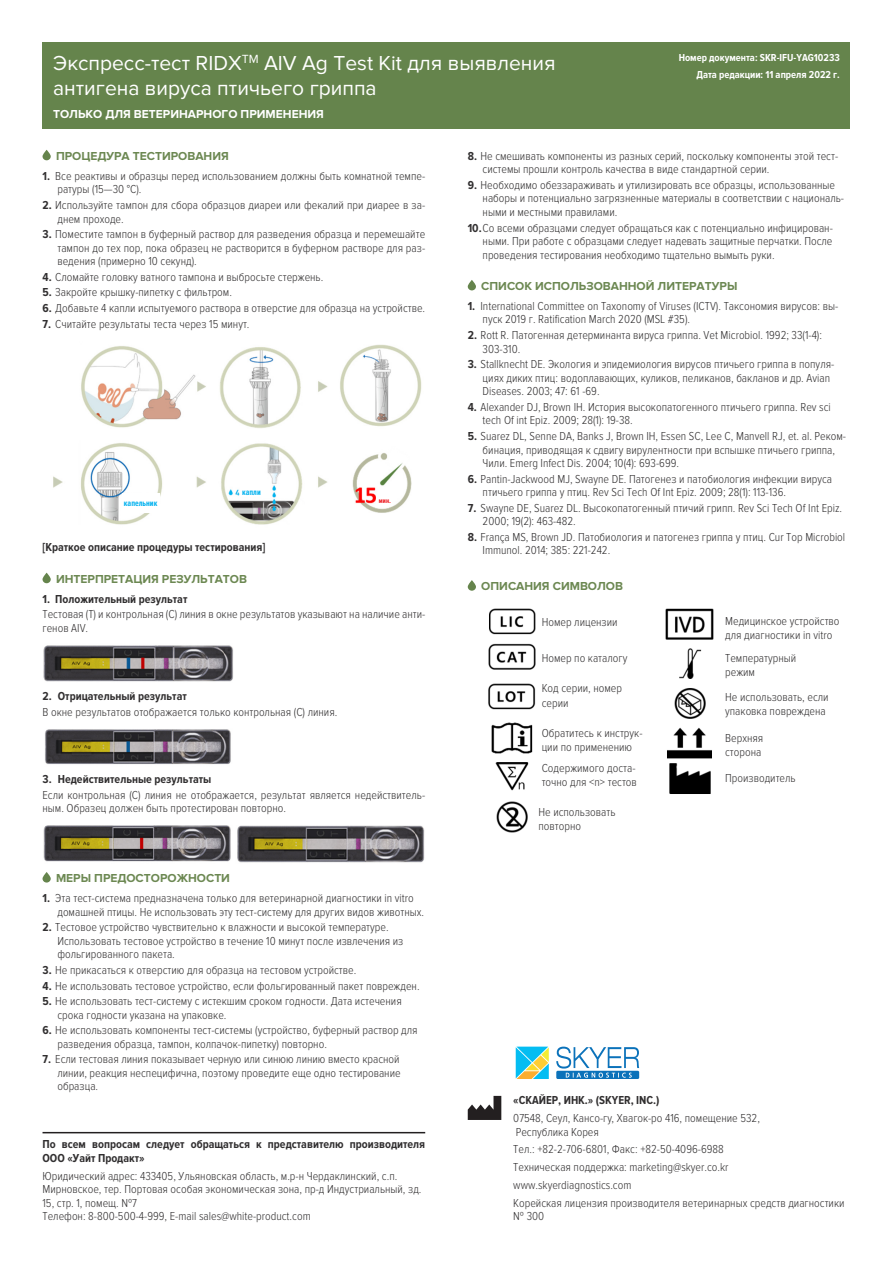
<style>
.page{position:relative;width:893px;height:1263px;background:#fff}
.page>*{position:absolute;margin:0;border:0;box-sizing:border-box;transform-origin:0 0}
.t1{font:21px/25.2px "Proxima Nova";color:#fff}
.t2{font:300 12px/13.5px "Proxima Nova Cond";color:#312f30}
.t3{font:700 12px/13.5px "Proxima Nova Cond";color:#312f30}
.t4{font:700 12px "Proxima Nova";color:#6c8852}
.t5{font:700 12px "Proxima Nova";color:#fff}
.t6{font:700 10.5px/16.2px "Proxima Nova Cond";color:#fff;text-align:right}
.t7{font:700 9px "Proxima Nova Ex Cn";color:#00b1ef}
.t8{font:700 7.5px "Proxima Nova Ex Cn";color:#ee1d23}
.s1{font-weight:700}
</style>
<div class="page">
<div style="left:43px;top:43px;width:807px;height:86px;background:#65844c"></div>
<svg style="left:43px;top:872px;width:8px;height:10px"></svg>
<svg style="left:468px;top:280px;width:8px;height:10px"></svg>
<svg style="left:468px;top:580px;width:8px;height:11px"></svg>
<img style="left:488px;top:608px;width:48px;height:225px">
<img style="left:665px;top:608px;width:49px;height:186px">
<svg style="left:43px;top:573px;width:8px;height:10px"></svg>
<hr style="left:43px;top:1132px;width:382px;height:1px;background:#231f20">
<svg style="left:468px;top:1096px;width:33px;height:24px"></svg>
<svg style="left:516px;top:1047px;width:33px;height:32px"></svg>
<div style="left:556px;top:1071px;width:83px;height:8px;background:#0b72ba"></div>
<svg style="left:556px;top:1046px;width:83px;height:32px"></svg>
<svg style="left:43px;top:150px;width:8px;height:10px"></svg>
<img style="left:53px;top:344px;width:369px;height:181px">
<img style="left:43px;top:645px;width:190px;height:37px">
<img style="left:45px;top:729px;width:186px;height:35px">
<img style="left:43px;top:825px;width:382px;height:38px">
<div style="left:240px;top:485px;width:30px;height:12px;background:#fff"></div>
<div style="left:122px;top:493px;width:37px;height:19px;background:#fff"></div>
<div style="left:377px;top:495px;width:16px;height:10px;background:#fff"></div>
<h1 class="t1" style="left:53px;top:50px;width:504px">Экспресс-тест RIDX<sup>ТМ</sup> AIV Ag Test Kit для выявления антигена вируса птичьего гриппа</h1>
<p class="t5" style="left:53px;top:108px;width:272px">ТОЛЬКО ДЛЯ ВЕТЕРИНАРНОГО ПРИМЕНЕНИЯ</p>
<p class="t6" style="left:679px;top:50px;width:163px">Номер документа: SKR-IFU-YAG10233<br>Дата редакции: 11 апреля 2022 г.</p>
<p class="t4" style="left:56px;top:149px;width:174px">ПРОЦЕДУРА ТЕСТИРОВАНИЯ</p>
<p class="t2" style="left:57px;top:169px;width:369px;text-indent:-15px"><span class="s1">1.</span> Все реактивы и образцы перед использованием должны быть комнатной темпе&shy;ратуры (15—30 °C).</p>
<p class="t2" style="left:57px;top:198px;width:369px;text-indent:-15px"><span class="s1">2.</span> Используйте тампон для сбора образцов диареи или фекалий при диарее в за&shy;днем проходе.</p>
<p class="t2" style="left:57px;top:228px;width:369px;text-align:justify;text-indent:-15px"><span class="s1">3.</span> Поместите тампон в буферный раствор для разведения образца и перемешайте тампон до тех пор, пока образец не растворится в буферном растворе для раз&shy;ведения (примерно 10 секунд).</p>
<p class="t2" style="left:43px;top:270px;width:282px"><span class="s1">4.</span> Сломайте головку ватного тампона и выбросьте стержень.</p>
<p class="t2" style="left:43px;top:286px;width:191px"><span class="s1">5.</span> Закройте крышку-пипетку с фильтром.</p>
<p class="t2" style="left:43px;top:301px;width:384px"><span class="s1">6.</span> Добавьте 4 капли испытуемого раствора в отверстие для образца на устройстве.</p>
<p class="t2" style="left:43px;top:317px;width:209px"><span class="s1">7.</span> Считайте результаты теста через 15 минут.</p>
<p class="t7" style="left:124px;top:498px;width:35px">капельник</p>
<p class="t7" style="left:242px;top:487px;width:20px">капли</p>
<p class="t3" style="left:43px;top:541px;width:224px">[Краткое описание процедуры тестирования]</p>
<p class="t8" style="left:379px;top:496px;width:14px">мин.</p>
<p class="t4" style="left:56px;top:572px;width:193px">ИНТЕРПРЕТАЦИЯ РЕЗУЛЬТАТОВ</p>
<p class="t3" style="left:43px;top:592px;width:146px">1. Положительный результат</p>
<p class="t2" style="left:43px;top:608px;width:384px">Тестовая (T) и контрольная (C) линия в окне результатов указывают на наличие анти&shy;генов AIV.</p>
<p class="t3" style="left:43px;top:690px;width:146px">2. Отрицательный результат</p>
<p class="t2" style="left:43px;top:705px;width:296px">В окне результатов отображается только контрольная (C) линия.</p>
<p class="t3" style="left:43px;top:773px;width:170px">3. Недействительные результаты</p>
<p class="t2" style="left:43px;top:788px;width:384px">Если контрольная (C) линия не отображается, результат является недействитель&shy;ным. Образец должен быть протестирован повторно.</p>
<p class="t4" style="left:56px;top:871px;width:175px">МЕРЫ ПРЕДОСТОРОЖНОСТИ</p>
<p class="t2" style="left:57px;top:892px;width:368px;text-indent:-15px"><span class="s1">1.</span> Эта тест-система предназначена только для ветеринарной диагностики in vitro домашней птицы. Не использовать эту тест-систему для других видов животных.</p>
<p class="t2" style="left:57px;top:921px;width:347px;text-indent:-15px"><span class="s1">2.</span> Тестовое устройство чувствительно к влажности и высокой температуре.<br>Использовать тестовое устройство в течение 10 минут после извлечения из фольгированного пакета.</p>
<p class="t2" style="left:43px;top:963px;width:315px"><span class="s1">3.</span> Не прикасаться к отверстию для образца на тестовом устройстве.</p>
<p class="t2" style="left:43px;top:979px;width:379px"><span class="s1">4.</span> Не использовать тестовое устройство, если фольгированный пакет поврежден.</p>
<p class="t2" style="left:57px;top:995px;width:346px;text-indent:-15px"><span class="s1">5.</span> Не использовать тест-систему с истекшим сроком годности. Дата истечения срока годности указана на упаковке.</p>
<p class="t2" style="left:57px;top:1024px;width:362px;text-indent:-15px"><span class="s1">6.</span> Не использовать компоненты тест-системы (устройство, буферный раствор для разведения образца, тампон, колпачок-пипетку) повторно.</p>
<p class="t2" style="left:57px;top:1053px;width:345px;text-align:justify;text-indent:-15px"><span class="s1">7.</span> Если тестовая линия показывает черную или синюю линию вместо красной линии, реакция неспецифична, поэтому проведите еще одно тестирование образца.</p>
<p class="t3" style="left:43px;top:1138px;width:384px">По всем вопросам следует обращаться к представителю производителя<br>ООО «Уайт Продакт»</p>
<p class="t2" style="left:43px;top:1169px;width:381px">Юридический адрес: 433405, Ульяновская область, м.р-н Чердаклинский, с.п.<br>Мирновское, тер. Портовая особая экономическая зона, пр-д Индустриальный, зд.<br>15, стр. 1, помещ. №7<br>Телефон: 8-800-500-4-999, E-mail sales@white-product.com</p>
<p class="t2" style="left:483px;top:149px;width:357px;text-indent:-15px"><span class="s1">8.</span> Не смешивать компоненты из разных серий, поскольку компоненты этой тест&shy;системы прошли контроль качества в виде стандартной серии.</p>
<p class="t2" style="left:483px;top:178px;width:363px;text-indent:-15px"><span class="s1">9.</span> Необходимо обеззараживать и утилизировать все образцы, использованные наборы и потенциально загрязненные материалы в соответствии с националь&shy;ными и местными правилами.</p>
<p class="t2" style="left:483px;top:221px;width:352px;text-align:justify;text-indent:-15px"><span class="s1">10.</span>Со всеми образцами следует обращаться как с потенциально инфицирован&shy;ными. При работе с образцами следует надевать защитные перчатки. После проведения тестирования необходимо тщательно вымыть руки.</p>
<p class="t4" style="left:481px;top:279px;width:258px">СПИСОК ИСПОЛЬЗОВАННОЙ ЛИТЕРАТУРЫ</p>
<p class="t2" style="left:483px;top:299px;width:357px;text-indent:-15px"><span class="s1">1.</span> International Committee on Taxonomy of Viruses (ICTV). Таксономия вирусов: вы&shy;пуск 2019 г. Ratification March 2020 (MSL #35).</p>
<p class="t2" style="left:483px;top:329px;width:341px;text-indent:-15px"><span class="s1">2.</span> Rott R. Патогенная детерминанта вируса гриппа. Vet Microbiol. 1992; 33(1-4):<br>303-310.</p>
<p class="t2" style="left:483px;top:358px;width:353px;text-indent:-15px"><span class="s1">3.</span> Stallknecht DE. Экология и эпидемиология вирусов птичьего гриппа в популя&shy;циях диких птиц: водоплавающих, куликов, пеликанов, бакланов и др. Avian<br>Diseases. 2003; 47: 61 -69.</p>
<p class="t2" style="left:483px;top:400px;width:350px;text-indent:-15px"><span class="s1">4.</span> Alexander DJ, Brown IH. История высокопатогенного птичьего гриппа. Rev sci tech Of int Epiz. 2009; 28(1): 19-38.</p>
<p class="t2" style="left:483px;top:429px;width:365px;text-indent:-15px"><span class="s1">5.</span> Suarez DL, Senne DA, Banks J, Brown IH, Essen SC, Lee C, Manvell RJ, et. al. Реком&shy;бинация, приводящая к сдвигу вирулентности при вспышке птичьего гриппа,<br>Чили. Emerg Infect Dis. 2004; 10(4): 693-699.</p>
<p class="t2" style="left:483px;top:472px;width:351px;text-indent:-15px"><span class="s1">6.</span> Pantin-Jackwood MJ, Swayne DE. Патогенез и патобиология инфекции вируса птичьего гриппа у птиц. Rev Sci Tech Of Int Epiz. 2009; 28(1): 113-136.</p>
<p class="t2" style="left:483px;top:501px;width:361px;text-indent:-15px"><span class="s1">7.</span> Swayne DE, Suarez DL. Высокопатогенный птичий грипп. Rev Sci Tech Of Int Epiz.<br>2000; 19(2): 463-482.</p>
<p class="t2" style="left:483px;top:530px;width:364px;text-indent:-15px"><span class="s1">8.</span> França MS, Brown JD. Патобиология и патогенез гриппа у птиц. Cur Top Microbiol<br>Immunol. 2014; 385: 221-242.</p>
<p class="t4" style="left:481px;top:579px;width:143px">ОПИСАНИЯ СИМВОЛОВ</p>
<p class="t2" style="left:542px;top:615px;width:77px">Номер лицензии</p>
<p class="t2" style="left:542px;top:651px;width:87px">Номер по каталогу</p>
<p class="t2" style="left:542px;top:681px;width:82px;line-height:14.4px">Код серии, номер серии</p>
<p class="t2" style="left:542px;top:726px;width:102px;line-height:14.4px">Обратитесь к инструк&shy;ции по применению</p>
<p class="t2" style="left:542px;top:761px;width:97px;line-height:14.4px">Содержимого доста&shy;точно для &lt;n&gt; тестов</p>
<p class="t2" style="left:538px;top:805px;width:79px;line-height:14.4px">Не использовать повторно</p>
<p class="t2" style="left:725px;top:614px;width:116px;line-height:14.4px">Медицинское устройство для диагностики in vitro</p>
<p class="t2" style="left:725px;top:651px;width:73px;line-height:14.4px">Температурный режим</p>
<p class="t2" style="left:725px;top:690px;width:105px;line-height:14.4px">Не использовать, если упаковка повреждена</p>
<p class="t2" style="left:725px;top:731px;width:40px;line-height:14.4px">Верхняя сторона</p>
<p class="t2" style="left:725px;top:772px;width:72px">Производитель</p>
<p class="t3" style="left:513px;top:1094px;width:148px">«СКАЙЕР, ИНК.» (SKYER, INC.)</p>
<p class="t2" style="left:513px;top:1111px;width:248px">07548, Сеул, Кансо-гу, Хвагок-ро 416, помещение 532,<br>Республика Корея</p>
<p class="t2" style="left:513px;top:1141px;width:333px;line-height:17.7px">Тел.: +82-2-706-6801, Факс: +82-50-4096-6988<br>Техническая поддержка: marketing@skyer.co.kr www.skyerdiagnostics.com<br>Корейская лицензия производителя ветеринарных средств диагностики</p>
<p class="t2" style="left:513px;top:1209px;width:32px">№ 300</p>
</div>
